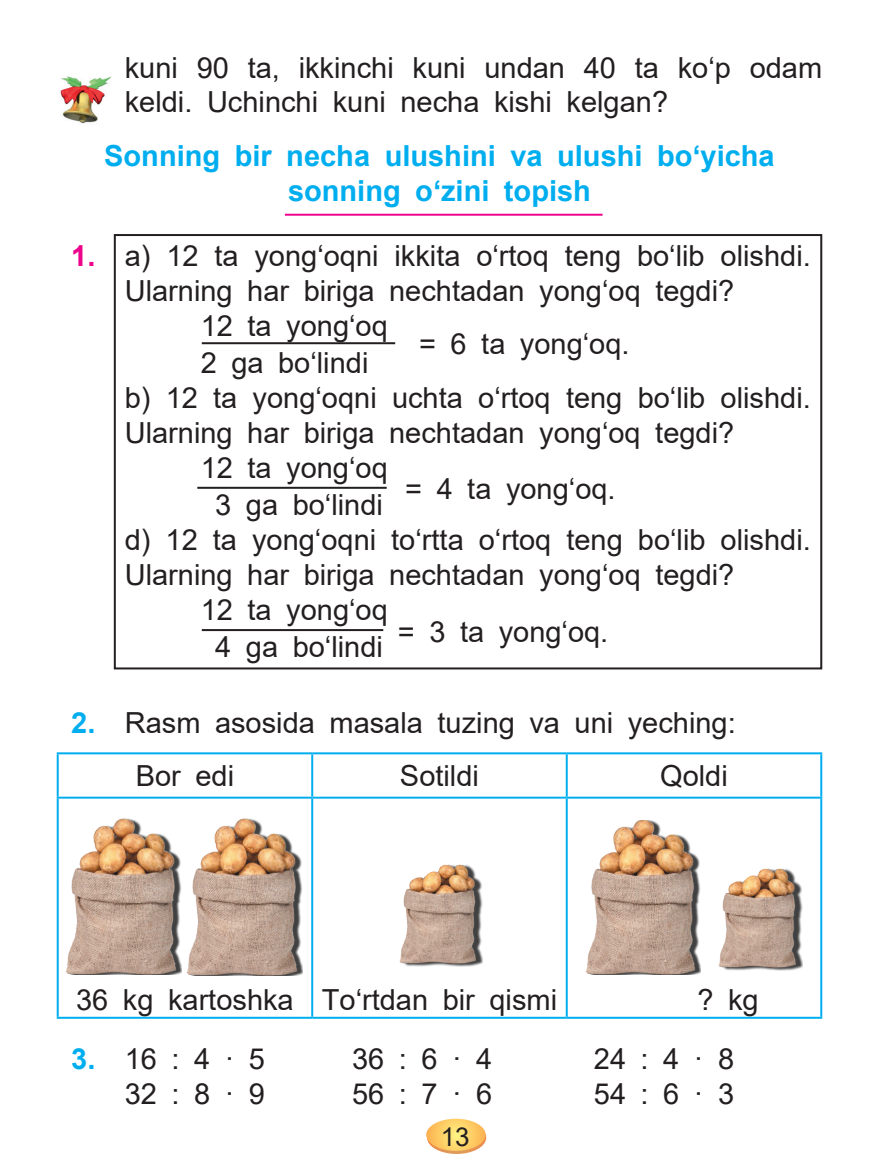
<style>
.page{position:relative;width:879px;height:1163px;background:#fff}
.page>*{position:absolute;margin:0;border:0;box-sizing:border-box;transform-origin:0 0}
.t1{font:29px/34px "Arial";color:#231f20}
.t2{font:700 29px/35px "Arial";color:#00aeef;text-align:center}
.t3{font:26px "Arial";color:#231f20}
.s1{font-weight:700;color:#ed028c}
.s2{font-weight:700;color:#00aeef}
</style>
<div class="page">
<svg style="left:426px;top:1118px;width:60px;height:35px"></svg>
<hr style="left:202px;top:342px;width:193px;height:2px;background:#231f20">
<hr style="left:197px;top:486px;width:190px;height:2px;background:#231f20">
<hr style="left:202px;top:629px;width:181px;height:2px;background:#231f20">
<hr style="left:57px;top:752px;width:255px;height:2px;background:#00aeef">
<hr style="left:57px;top:754px;width:2px;height:42px;background:#00aeef">
<hr style="left:312px;top:752px;width:255px;height:2px;background:#00aeef">
<hr style="left:311px;top:754px;width:2px;height:42px;background:#00aeef">
<hr style="left:567px;top:752px;width:255px;height:2px;background:#00aeef">
<hr style="left:566px;top:754px;width:2px;height:42px;background:#00aeef">
<hr style="left:820px;top:754px;width:2px;height:42px;background:#00aeef">
<hr style="left:57px;top:796px;width:255px;height:2px;background:#00aeef">
<hr style="left:57px;top:798px;width:2px;height:218px;background:#00aeef">
<hr style="left:312px;top:796px;width:255px;height:2px;background:#00aeef">
<hr style="left:311px;top:798px;width:2px;height:218px;background:#00aeef">
<hr style="left:567px;top:796px;width:255px;height:2px;background:#00aeef">
<hr style="left:566px;top:798px;width:2px;height:218px;background:#00aeef">
<hr style="left:820px;top:798px;width:2px;height:218px;background:#00aeef">
<hr style="left:57px;top:1016px;width:255px;height:2px;background:#00aeef">
<hr style="left:312px;top:1016px;width:255px;height:2px;background:#00aeef">
<hr style="left:567px;top:1016px;width:255px;height:2px;background:#00aeef">
<img style="left:66px;top:818px;width:116px;height:156px">
<img style="left:186px;top:818px;width:116px;height:157px">
<img style="left:399px;top:864px;width:84px;height:101px">
<img style="left:585px;top:820px;width:115px;height:154px">
<img style="left:718px;top:868px;width:84px;height:102px">
<img style="left:60px;top:77px;width:51px;height:47px">
<div style="left:114px;top:234px;width:708px;height:435px;border:2px solid #231f20"></div>
<hr style="left:285px;top:214px;width:317px;height:2px;background:#ed028c">
<p class="t1" style="left:125px;top:50px;width:699px">kuni 90 ta, ikkinchi kuni undan 40 ta ko‘p odam keldi. Uchinchi kuni necha kishi kelgan?</p>
<p class="t2" style="left:104px;top:139px;width:672px">Sonning bir necha ulushini va ulushi bо‘yicha sonning о‘zini topish</p>
<p class="t1" style="left:71px;top:238px;width:741px"><span class="s1">1.</span> a) 12 ta yong‘oqni ikkita o‘rtoq teng bo‘lib olishdi.</p>
<p class="t1" style="left:125px;top:273px;width:611px">Ularning har biriga nechtadan yong‘oq tegdi?</p>
<p class="t1" style="left:201px;top:308px;width:188px">12 ta yong‘oq</p>
<p class="t1" style="left:419px;top:326px;width:212px">= 6 ta yong‘oq.</p>
<p class="t1" style="left:201px;top:345px;width:169px">2 ga bo‘lindi</p>
<p class="t1" style="left:125px;top:380px;width:687px">b) 12 ta yong‘oqni uchta o‘rtoq teng bo‘lib olishdi.</p>
<p class="t1" style="left:125px;top:415px;width:611px">Ularning har biriga nechtadan yong‘oq tegdi?</p>
<p class="t1" style="left:201px;top:450px;width:188px">12 ta yong‘oq</p>
<p class="t1" style="left:405px;top:472px;width:212px">= 4 ta yong‘oq.</p>
<p class="t1" style="left:215px;top:487px;width:169px">3 ga bo‘lindi</p>
<p class="t1" style="left:125px;top:522px;width:687px">d) 12 ta yong‘oqni to‘rtta o‘rtoq teng bo‘lib olishdi.</p>
<p class="t1" style="left:125px;top:557px;width:611px">Ularning har biriga nechtadan yong‘oq tegdi?</p>
<p class="t1" style="left:201px;top:592px;width:188px">12 ta yong‘oq</p>
<p class="t1" style="left:398px;top:614px;width:212px">= 3 ta yong‘oq.</p>
<p class="t1" style="left:215px;top:629px;width:169px">4 ga bo‘lindi</p>
<p class="t1" style="left:136px;top:696px;width:601px;line-height:53px;text-indent:-65px"><span class="s2">2.</span> Rasm asosida masala tuzing va uni yeching:<br>Bor edi</p>
<p class="t1" style="left:400px;top:758px;width:80px">Sotildi</p>
<p class="t1" style="left:660px;top:758px;width:69px">Qoldi</p>
<p class="t1" style="left:76px;top:982px;width:482px">36 kg kartoshka To‘rtdan bir qismi</p>
<p class="t1" style="left:697px;top:982px;width:63px">? kg</p>
<p class="t1" style="left:71px;top:1041px;width:195px"><span class="s2">3.</span> 16 : 4 · 5</p>
<p class="t1" style="left:352px;top:1041px;width:142px">36 : 6 · 4</p>
<p class="t1" style="left:594px;top:1041px;width:142px">24 : 4 · 8</p>
<p class="t1" style="left:125px;top:1076px;width:142px">32 : 8 · 9</p>
<p class="t1" style="left:352px;top:1076px;width:142px">56 : 7 · 6</p>
<p class="t1" style="left:594px;top:1076px;width:142px">54 : 6 · 3</p>
<p class="t3" style="left:441px;top:1119px;width:30px">13</p>
</div>
